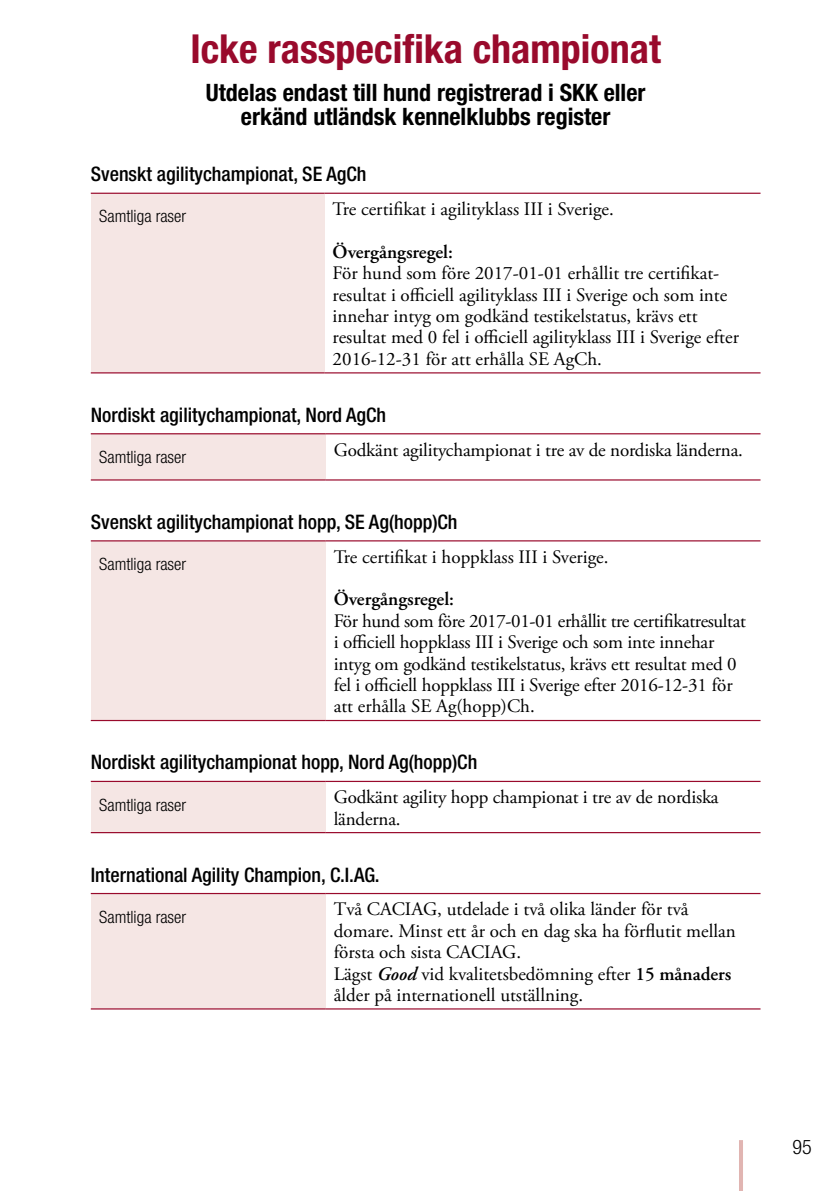
<style>
.page{position:relative;width:840px;height:1191px;background:#fff}
.page>*{position:absolute;margin:0;border:0;box-sizing:border-box;transform-origin:0 0}
.t1{font:700 condensed 40px "Helvetica Neue LT Std";color:#990a2c}
.t2{font:700 condensed 24px/24px "Helvetica Neue LT Std";color:#000;text-align:center}
.t3{font:500 condensed 20px "Helvetica Neue LT Std";color:#000}
.t4{font:300 condensed 20px "Helvetica Neue LT Std";color:#000}
.t5{font:19px/21.4px "Adobe Garamond Pro";color:#000}
.t6{font:600 19px "Adobe Garamond Pro";color:#000}
.t7{font:300 condensed 17px "Helvetica Neue LT Std";color:#000}
.s1{font-weight:600;font-style:italic}
.s2{font-weight:600}
</style>
<div class="page">
<svg style="left:739px;top:1140px;width:3px;height:51px"></svg>
<div style="left:91px;top:193px;width:233px;height:180px;background:#f5e6e4"></div>
<hr style="left:91px;top:193px;width:233px;height:1px;background:#990a2c">
<hr style="left:324px;top:193px;width:436px;height:1px;background:#990a2c">
<hr style="left:91px;top:372px;width:233px;height:1px;background:#990a2c">
<hr style="left:324px;top:372px;width:436px;height:1px;background:#990a2c">
<div style="left:91px;top:434px;width:234px;height:46px;background:#f5e6e4"></div>
<hr style="left:91px;top:433px;width:234px;height:1px;background:#990a2c">
<hr style="left:325px;top:433px;width:435px;height:1px;background:#990a2c">
<hr style="left:91px;top:479px;width:234px;height:1px;background:#990a2c">
<hr style="left:325px;top:479px;width:435px;height:1px;background:#990a2c">
<div style="left:91px;top:541px;width:234px;height:179px;background:#f5e6e4"></div>
<hr style="left:91px;top:540px;width:234px;height:1px;background:#990a2c">
<hr style="left:325px;top:540px;width:435px;height:1px;background:#990a2c">
<hr style="left:91px;top:720px;width:234px;height:1px;background:#990a2c">
<hr style="left:325px;top:720px;width:435px;height:1px;background:#990a2c">
<div style="left:91px;top:781px;width:234px;height:51px;background:#f5e6e4"></div>
<hr style="left:91px;top:781px;width:234px;height:1px;background:#990a2c">
<hr style="left:325px;top:781px;width:435px;height:1px;background:#990a2c">
<hr style="left:91px;top:832px;width:234px;height:1px;background:#990a2c">
<hr style="left:325px;top:832px;width:435px;height:1px;background:#990a2c">
<div style="left:91px;top:893px;width:234px;height:116px;background:#f5e6e4"></div>
<hr style="left:91px;top:893px;width:234px;height:1px;background:#990a2c">
<hr style="left:325px;top:893px;width:435px;height:1px;background:#990a2c">
<hr style="left:91px;top:1008px;width:234px;height:1px;background:#990a2c">
<hr style="left:325px;top:1008px;width:435px;height:1px;background:#990a2c">
<h1 class="t1" style="left:190px;top:24px;width:471px">Icke rasspecifika championat</h1>
<p class="t2" style="left:206px;top:80px;width:441px">Utdelas endast till hund registrerad i SKK eller erkänd utländsk kennelklubbs register</p>
<p class="t3" style="left:91px;top:162px;width:277px">Svenskt agilitychampionat, SE AgCh</p>
<p class="t7" style="left:99px;top:207px;width:88px">Samtliga raser</p>
<p class="t5" style="left:332px;top:199px;width:282px">Tre certifikat i agilityklass III i Sverige.</p>
<p class="t6" style="left:332px;top:241px;width:122px">Övergångsregel:</p>
<p class="t5" style="left:332px;top:263px;width:407px">För hund som före 2017-01-01 erhållit tre certifikat&shy;resultat i officiell agilityklass III i Sverige och som inte innehar intyg om godkänd testikelstatus, krävs ett resultat med 0 fel i officiell agilityklass III i Sverige efter 2016-12-31 för att erhålla SE AgCh.</p>
<p class="t3" style="left:91px;top:403px;width:297px">Nordiskt agilitychampionat, Nord AgCh</p>
<p class="t7" style="left:99px;top:447px;width:88px">Samtliga raser</p>
<p class="t5" style="left:333px;top:439px;width:410px">Godkänt agilitychampionat i tre av de nordiska länderna.</p>
<p class="t3" style="left:91px;top:510px;width:368px">Svenskt agilitychampionat hopp, SE Ag(hopp)Ch</p>
<p class="t7" style="left:99px;top:554px;width:88px">Samtliga raser</p>
<p class="t5" style="left:333px;top:546px;width:276px">Tre certifikat i hoppklass III i Sverige.</p>
<p class="t6" style="left:333px;top:588px;width:122px">Övergångsregel:</p>
<p class="t5" style="left:333px;top:611px;width:413px">För hund som före 2017-01-01 erhållit tre certifikatresultat i officiell hoppklass III i Sverige och som inte innehar intyg om godkänd testikelstatus, krävs ett resultat med 0 fel i officiell hoppklass III i Sverige efter 2016-12-31 för att erhålla SE Ag(hopp)Ch.</p>
<p class="t3" style="left:91px;top:750px;width:388px">Nordiskt agilitychampionat hopp, Nord Ag(hopp)Ch</p>
<p class="t7" style="left:99px;top:795px;width:88px">Samtliga raser</p>
<p class="t5" style="left:333px;top:787px;width:386px">Godkänt agility hopp championat i tre av de nordiska länderna.</p>
<p class="t3" style="left:91px;top:862px;width:290px">International Agility Champion, C.I.AG.</p>
<p class="t7" style="left:99px;top:907px;width:88px">Samtliga raser</p>
<p class="t5" style="left:333px;top:899px;width:403px">Två CACIAG, utdelade i två olika länder för två domare. Minst ett år och en dag ska ha förflutit mellan första och sista CACIAG.<br>Lägst <span class="s1">Good</span> vid kvalitetsbedömning efter <span class="s2">15 månaders </span>ålder på internationell utställning.</p>
<p class="t4" style="left:792px;top:1135px;width:21px">95</p>
</div>
